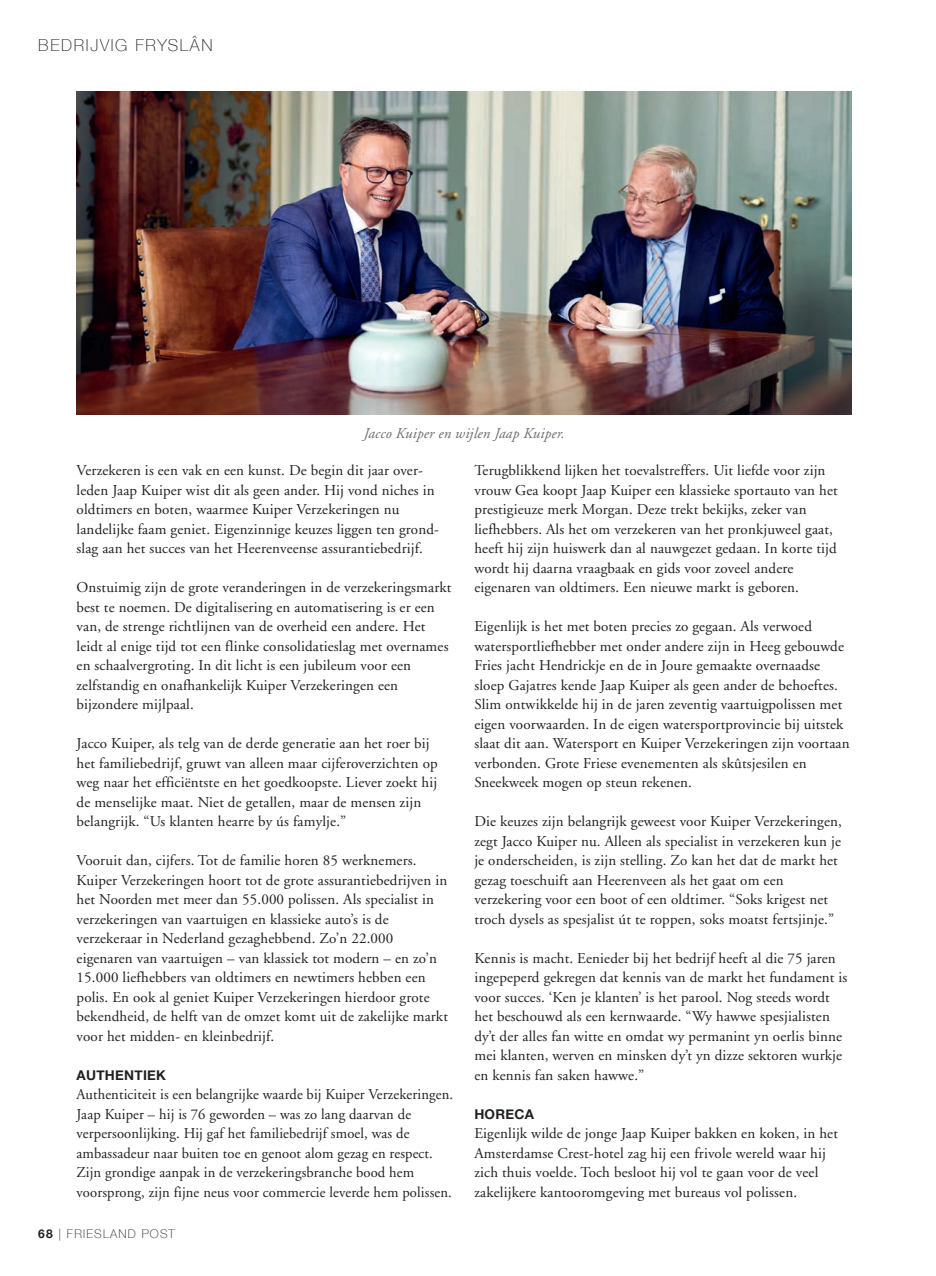
<style>
.page{position:relative;width:936px;height:1276px;background:#fff}
.page>*{position:absolute;margin:0;border:0;box-sizing:border-box;transform-origin:0 0}
.t1{font:100 16.5px "Helvetica Neue";letter-spacing:.1em;color:#231f20}
.t2{font:15px/19.5px "Adobe Garamond";letter-spacing:.01em;color:#231f20}
.t3{font:italic 15px "Adobe Garamond";letter-spacing:.01em;color:#6c6d70}
.t4{font:700 13.5px "Helvetica Neue";letter-spacing:.02em;color:#231f20}
.t5{font:100 12px "Helvetica Neue";letter-spacing:.1em;color:#231f20}
.s1{font-weight:700}
</style>
<div class="page">
<img style="left:77px;top:91px;width:773px;height:324px">
<p class="t1" style="left:38px;top:33px;width:176px">BEDRIJVIG FRYSLÂN</p>
<p class="t3" style="left:363px;top:425px;width:203px">Jacco Kuiper en wijlen Jaap Kuiper.</p>
<p class="t2" style="left:77px;top:461px;width:364px">Verzekeren is een vak en een kunst. De begin dit jaar over&shy;leden Jaap Kuiper wist dit als geen ander. Hij vond niches in oldtimers en boten, waarmee Kuiper Verzekeringen nu landelijke faam geniet. Eigenzinnige keuzes liggen ten grond&shy;slag aan het succes van het Heerenveense assurantiebedrijf.</p>
<p class="t2" style="left:77px;top:578px;width:376px">Onstuimig zijn de grote veranderingen in de verzekeringsmarkt best te noemen. De digitalisering en automatisering is er een van, de strenge richtlijnen van de overheid een andere. Het leidt al enige tijd tot een flinke consolidatieslag met overnames en schaalvergroting. In dit licht is een jubileum voor een zelfstandig en onafhankelijk Kuiper Verzekeringen een bijzondere mijlpaal.</p>
<p class="t2" style="left:77px;top:734px;width:363px">Jacco Kuiper, als telg van de derde generatie aan het roer bij het familiebedrijf, gruwt van alleen maar cijferoverzichten op weg naar het efficiëntste en het goedkoopste. Liever zoekt hij de menselijke maat. Niet de getallen, maar de mensen zijn belangrijk. “Us klanten hearre by ús famylje.”</p>
<p class="t2" style="left:77px;top:851px;width:373px">Vooruit dan, cijfers. Tot de familie horen 85 werknemers.<br>Kuiper Verzekeringen hoort tot de grote assurantiebedrijven in het Noorden met meer dan 55.000 polissen. Als specialist in verzekeringen van vaartuigen en klassieke auto’s is de verzekeraar in Nederland gezaghebbend. Zo’n 22.000 eigenaren van vaartuigen – van klassiek tot modern – en zo’n 15.000 liefhebbers van oldtimers en newtimers hebben een polis. En ook al geniet Kuiper Verzekeringen hierdoor grote bekendheid, de helft van de omzet komt uit de zakelijke markt voor het midden- en kleinbedrijf.</p>
<p class="t4" style="left:77px;top:1064px;width:91px">AUTHENTIEK</p>
<p class="t2" style="left:77px;top:1085px;width:378px">Authenticiteit is een belangrijke waarde bij Kuiper Verzekeringen.<br>Jaap Kuiper – hij is 76 geworden – was zo lang daarvan de verpersoonlijking. Hij gaf het familiebedrijf smoel, was de ambassadeur naar buiten toe en genoot alom gezag en respect.<br>Zijn grondige aanpak in de verzekeringsbranche bood hem voorsprong, zijn fijne neus voor commercie leverde hem polissen.</p>
<p class="t5" style="left:38px;top:1224px;width:138px"><span class="s1">68</span> | FRIESLAND POST</p>
<p class="t2" style="left:474px;top:461px;width:365px">Terugblikkend lijken het toevalstreffers. Uit liefde voor zijn vrouw Gea koopt Jaap Kuiper een klassieke sportauto van het prestigieuze merk Morgan. Deze trekt bekijks, zeker van liefhebbers. Als het om verzekeren van het pronkjuweel gaat, heeft hij zijn huiswerk dan al nauwgezet gedaan. In korte tijd wordt hij daarna vraagbaak en gids voor zoveel andere eigenaren van oldtimers. Een nieuwe markt is geboren.</p>
<p class="t2" style="left:474px;top:617px;width:377px">Eigenlijk is het met boten precies zo gegaan. Als verwoed watersportliefhebber met onder andere zijn in Heeg gebouwde Fries jacht Hendrickje en de in Joure gemaakte overnaadse sloep Gajatres kende Jaap Kuiper als geen ander de behoeftes.<br>Slim ontwikkelde hij in de jaren zeventig vaartuigpolissen met eigen voorwaarden. In de eigen watersportprovincie bij uitstek slaat dit aan. Watersport en Kuiper Verzekeringen zijn voortaan verbonden. Grote Friese evenementen als skûtsjesilen en Sneekweek mogen op steun rekenen.</p>
<p class="t2" style="left:474px;top:812px;width:369px">Die keuzes zijn belangrijk geweest voor Kuiper Verzekeringen, zegt Jacco Kuiper nu. Alleen als specialist in verzekeren kun je je onderscheiden, is zijn stelling. Zo kan het dat de markt het gezag toeschuift aan Heerenveen als het gaat om een verzekering voor een boot of een oldtimer. “Soks krigest net troch dysels as spesjalist út te roppen, soks moatst fertsjinje.”</p>
<p class="t2" style="left:474px;top:948px;width:374px">Kennis is macht. Eenieder bij het bedrijf heeft al die 75 jaren ingepeperd gekregen dat kennis van de markt het fundament is voor succes. ‘Ken je klanten’ is het parool. Nog steeds wordt het beschouwd als een kernwaarde. “Wy hawwe spesjialisten dy’t der alles fan witte en omdat wy permanint yn oerlis binne mei klanten, werven en minsken dy’t yn dizze sektoren wurkje en kennis fan saken hawwe.”</p>
<p class="t4" style="left:474px;top:1103px;width:61px">HORECA</p>
<p class="t2" style="left:474px;top:1124px;width:365px">Eigenlijk wilde de jonge Jaap Kuiper bakken en koken, in het Amsterdamse Crest-hotel zag hij een frivole wereld waar hij zich thuis voelde. Toch besloot hij vol te gaan voor de veel zakelijkere kantooromgeving met bureaus vol polissen.</p>
</div>
